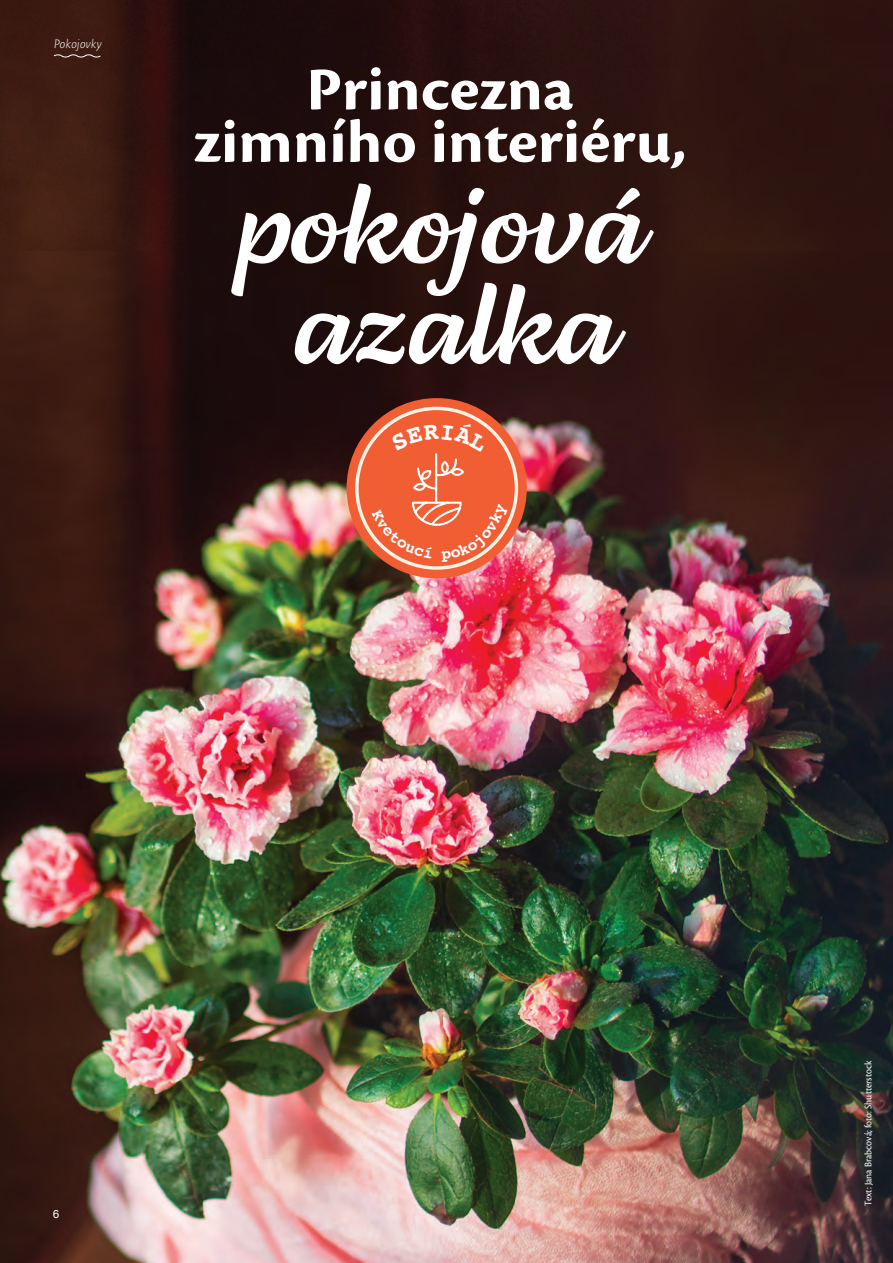
<style>
.page{position:relative;width:893px;height:1263px;background:#fff}
.page>*{position:absolute;margin:0;border:0;box-sizing:border-box;transform-origin:0 0}
.t1{font:111px "Lemongrass Script";color:#fff;scale:1.06 1}
.t2{font:700 63px "Cronos Pro";color:#fff;scale:1.06 1}
.t3{font:italic 300 13.5px "Cronos Pro";letter-spacing:.015em;color:#fff;scale:.94 1}
.t4{font:12px "Acumin Variable Concept";color:#fff}
.t5{font:10.5px "Cronos Pro";color:#fff;scale:.94 1}
</style>
<div class="page">
<img style="left:0;top:251px;width:893px;height:1012px">
<img style="left:0;top:0;width:893px;height:251px">
<svg style="left:53px;top:53px;width:48px;height:6px"></svg>
<div style="left:347px;top:398px;width:180px;height:180px;background:#f15e33;border-radius:50%"></div>
<svg style="left:355px;top:407px;width:163px;height:163px"></svg>
<p class="t3" style="left:54px;top:36px;width:52px">Pokojovky</p>
<p class="t2" style="left:306px;top:53px;width:254px">Princezna</p>
<p class="t2" style="left:194px;top:106px;width:467px">zimního interiéru,</p>
<p class="t1" style="left:237px;top:159px;width:386px">pokojová</p>
<p class="t1" style="left:294px;top:259px;width:306px">azalka</p>
<p class="t4" style="left:53px;top:1205px;width:8px">6</p>
<p class="t5" style="left:862px;top:1205px;width:156px;rotate:-90deg">Text: Jana Brabcová; foto: Shutterstock</p>
</div>
